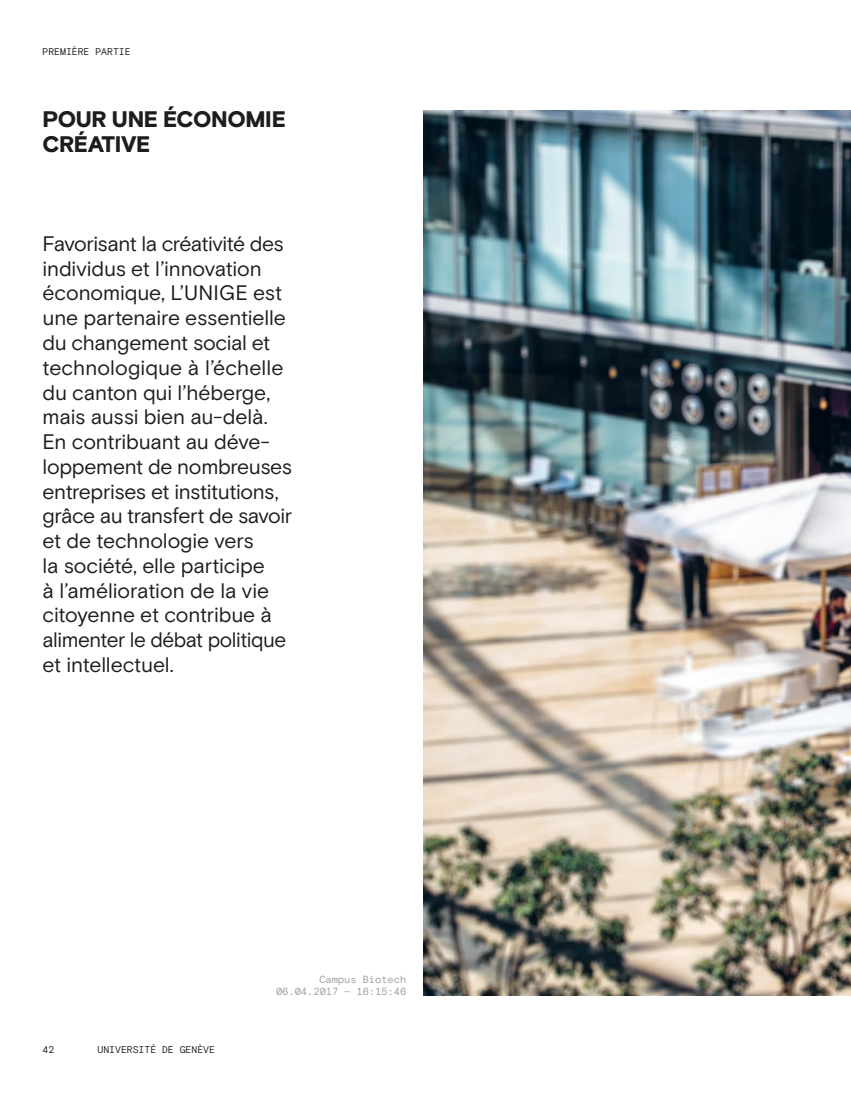
<style>
.page{position:relative;width:851px;height:1106px;background:#fff}
.page>*{position:absolute;margin:0;border:0;box-sizing:border-box;transform-origin:0 0}
.t1{font:900 22.5px/24.8px "Basis Grotesque Pro";letter-spacing:-.015em;color:#1d1d1b}
.t2{font:21px/24.8px "Basis Grotesque Pro";letter-spacing:-.015em;color:#1d1d1b}
.t3{font:10.35px/12.3px "Basis Grotesque Pro Mono";color:#9d9d9c;text-align:right}
.t4{font:9.75px "Basis Grotesque Pro Mono";color:#1d1d1b}
</style>
<div class="page">
<img style="left:423px;top:111px;width:427px;height:884px">
<p class="t4" style="left:43px;top:45px;width:90px">PREMIÈRE PARTIE</p>
<p class="t1" style="left:43px;top:107px;width:245px">POUR UNE ÉCONOMIE<br>CRÉATIVE</p>
<p class="t2" style="left:43px;top:231px;width:251px">Favorisant la créativité des individus et l’innovation économique, L’UNIGE est une partenaire essentielle du changement social et technologique à l’échelle du canton qui l’héberge, mais aussi bien au-delà.<br>En contribuant au déve&shy;loppement de nombreuses entreprises et institutions, grâce au transfert de savoir et de technologie vers<br>la société, elle participe<br>à l’amélioration de la vie citoyenne et contribue à alimenter le débat politique et intellectuel.</p>
<p class="t4" style="left:43px;top:1044px;width:13px">42</p>
<p class="t4" style="left:97px;top:1044px;width:119px">UNIVERSITÉ DE GENÈVE</p>
<p class="t3" style="left:276px;top:973px;width:132px">Campus Biotech<br>06.04.2017 — 16:15:46</p>
</div>
